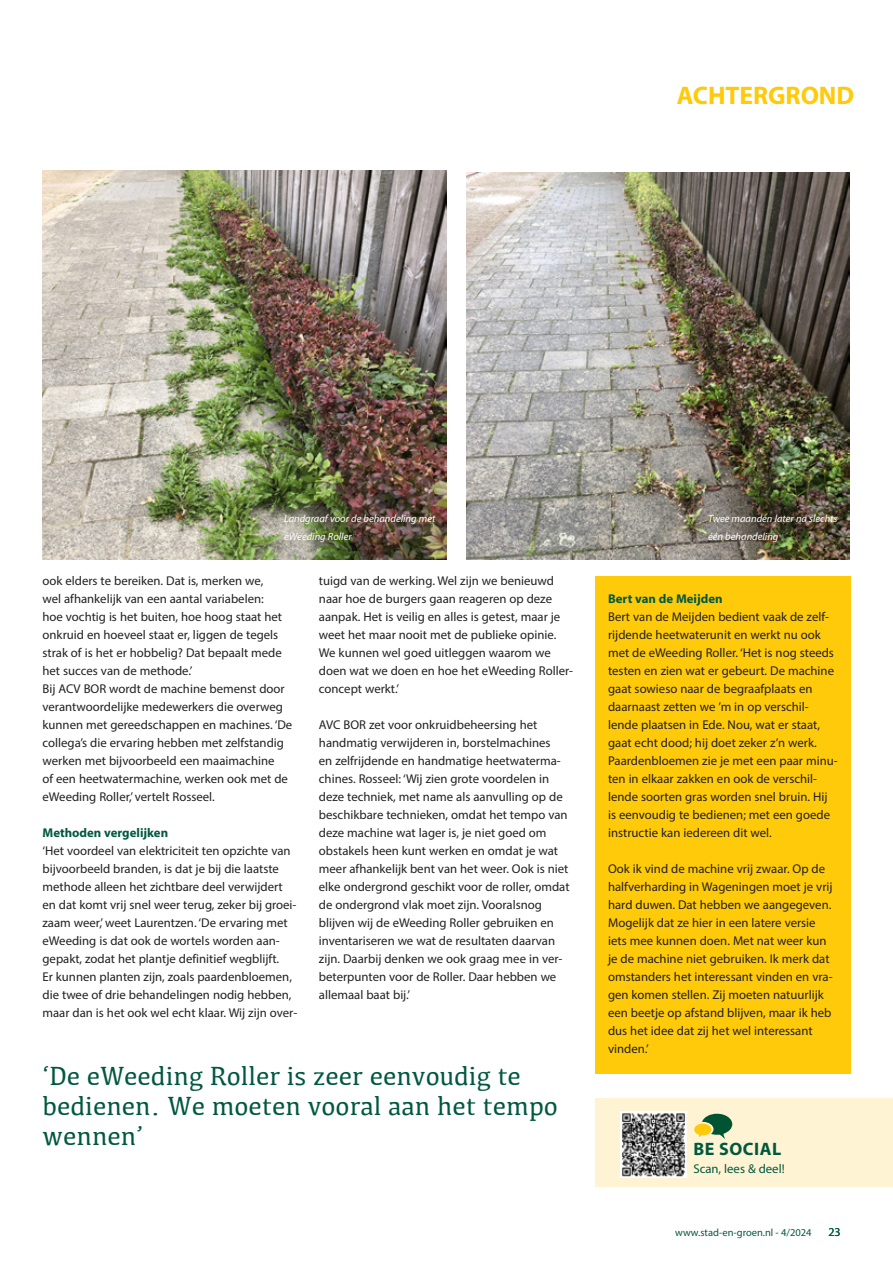
<style>
.page{position:relative;width:893px;height:1263px;background:#fff}
.page>*{position:absolute;margin:0;border:0;box-sizing:border-box;transform-origin:0 0}
.t1{font:27px/30px "Kefa";color:#005840}
.t2{font:700 25.5px "Myriad Pro";color:#feca0a}
.t3{font:700 18px "Myriad Pro";letter-spacing:.03em;color:#005840}
.t4{font:12.75px/18px "Myriad Pro";color:#231f20}
.t5{font:700 12.75px "Myriad Pro";color:#005840}
.t6{font:12.75px "Myriad Pro";color:#005840}
.t7{font:12px "Myriad Pro";color:#005840}
.t8{font:italic 10.5px/18px "Myriad Pro";color:#fff}
.t9{font:10.5px "Myriad Pro";color:#005840}
</style>
<div class="page">
<div style="left:595px;top:1098px;width:298px;height:89px;background:#fef3d2"></div>
<img style="left:621px;top:1111px;width:65px;height:66px">
<svg style="left:694px;top:1114px;width:38px;height:25px"></svg>
<div style="left:595px;top:576px;width:255px;height:498px;background:#feca0a"></div>
<img style="left:43px;top:170px;width:403px;height:389px">
<img style="left:467px;top:172px;width:382px;height:387px">
<h2 class="t2" style="left:677px;top:79px;width:179px">ACHTERGROND</h2>
<p class="t8" style="left:284px;top:509px;width:153px">Landgraaf voor de behandeling met eWeeding Roller</p>
<p class="t4" style="left:43px;top:572px;width:251px">ook elders te bereiken. Dat is, merken we,<br>wel afhankelijk van een aantal variabelen:<br>hoe vochtig is het buiten, hoe hoog staat het onkruid en hoeveel staat er, liggen de tegels strak of is het er hobbelig? Dat bepaalt mede het succes van de methode.’<br>Bij ACV BOR wordt de machine bemenst door verantwoordelijke medewerkers die overweg kunnen met gereedschappen en machines. ‘De collega’s die ervaring hebben met zelfstandig werken met bijvoorbeeld een maaimachine<br>of een heetwatermachine, werken ook met de eWeeding Roller,’ vertelt Rosseel.</p>
<p class="t5" style="left:43px;top:824px;width:127px">Methoden vergelijken</p>
<p class="t4" style="left:43px;top:842px;width:256px">‘Het voordeel van elektriciteit ten opzichte van bijvoorbeeld branden, is dat je bij die laatste methode alleen het zichtbare deel verwijdert en dat komt vrij snel weer terug, zeker bij groei&shy;zaam weer,’ weet Laurentzen. ‘De ervaring met eWeeding is dat ook de wortels worden aan&shy;gepakt, zodat het plantje definitief wegblijft.<br>Er kunnen planten zijn, zoals paardenbloemen, die twee of drie behandelingen nodig hebben, maar dan is het ook wel echt klaar. Wij zijn over-</p>
<p class="t4" style="left:319px;top:572px;width:256px">tuigd van de werking. Wel zijn we benieuwd naar hoe de burgers gaan reageren op deze aanpak. Het is veilig en alles is getest, maar je weet het maar nooit met de publieke opinie.<br>We kunnen wel goed uitleggen waarom we doen wat we doen en hoe het eWeeding Roller&shy;concept werkt.’</p>
<p class="t4" style="left:319px;top:716px;width:252px">AVC BOR zet voor onkruidbeheersing het handmatig verwijderen in, borstelmachines<br>en zelfrijdende en handmatige heetwaterma&shy;chines. Rosseel: ‘Wij zien grote voordelen in deze techniek, met name als aanvulling op de beschikbare technieken, omdat het tempo van deze machine wat lager is, je niet goed om obstakels heen kunt werken en omdat je wat meer afhankelijk bent van het weer. Ook is niet elke ondergrond geschikt voor de roller, omdat de ondergrond vlak moet zijn. Vooralsnog blijven wij de eWeeding Roller gebruiken en inventariseren we wat de resultaten daarvan zijn. Daarbij denken we ook graag mee in ver&shy;beterpunten voor de Roller. Daar hebben we allemaal baat bij.’</p>
<h1 class="t1" style="left:43px;top:1060px;width:517px">‘De eWeeding Roller is zeer eenvoudig te bedienen. We moeten vooral aan het tempo wennen’</h1>
<p class="t8" style="left:708px;top:509px;width:131px">Twee maanden later na slechts één behandeling</p>
<p class="t5" style="left:608px;top:590px;width:116px">Bert van de Meijden</p>
<p class="t4" style="left:608px;top:608px;width:231px">Bert van de Meijden bedient vaak de zelf&shy;rijdende heetwaterunit en werkt nu ook met de eWeeding Roller. ‘Het is nog steeds testen en zien wat er gebeurt. De machine gaat sowieso naar de begraafplaats en daarnaast zetten we ’m in op verschil&shy;lende plaatsen in Ede. Nou, wat er staat, gaat echt dood; hij doet zeker z’n werk.<br>Paardenbloemen zie je met een paar minu&shy;ten in elkaar zakken en ook de verschil&shy;lende soorten gras worden snel bruin. Hij is eenvoudig te bedienen; met een goede instructie kan iedereen dit wel.</p>
<p class="t4" style="left:608px;top:860px;width:226px">Ook ik vind de machine vrij zwaar. Op de halfverharding in Wageningen moet je vrij hard duwen. Dat hebben we aangegeven.<br>Mogelijk dat ze hier in een latere versie iets mee kunnen doen. Met nat weer kun je de machine niet gebruiken. Ik merk dat omstanders het interessant vinden en vra&shy;gen komen stellen. Zij moeten natuurlijk een beetje op afstand blijven, maar ik heb dus het idee dat zij het wel interessant vinden.’</p>
<h3 class="t3" style="left:693px;top:1137px;width:89px">BE SOCIAL</h3>
<p class="t6" style="left:693px;top:1161px;width:93px">Scan, lees &amp; deel!</p>
<p class="t9" style="left:675px;top:1226px;width:138px">www.stad-en-groen.nl - 4/2024</p>
<p class="t7" style="left:828px;top:1224px;width:14px">23</p>
</div>
